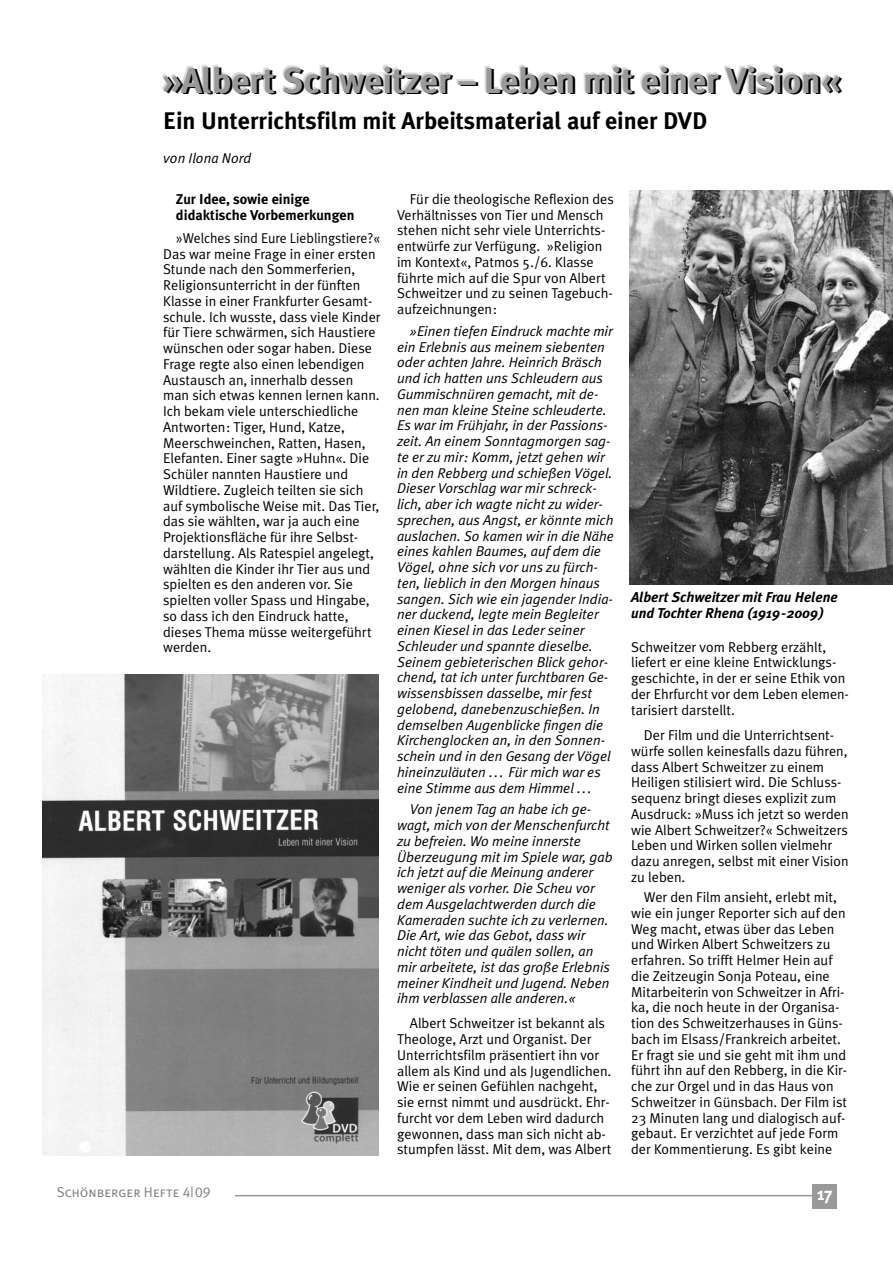
<style>
.page{position:relative;width:893px;height:1263px;background:#fff}
.page>*{position:absolute;margin:0;border:0;box-sizing:border-box;transform-origin:0 0}
.t1{font:700 36px "Meta Plus";letter-spacing:-.005em;color:#000}
.t2{font:700 24px "Meta Plus";color:#000}
.t3{font:700 18px "Meta Plus";color:#fff}
.t4{font:14.25px/15.8px "Meta Plus Normal";color:#000}
.t5{font:italic 14.25px/15.8px "Meta Plus Normal";color:#000}
.t6{font:14.25px/15.8px "Meta Plus Normal";color:#000;scale:.96 1}
.t7{font:italic 700 14.25px/15.8px "Meta Plus";color:#000}
.t8{font:700 14.25px/15.8px "Meta Plus";color:#000}
.t9{font:14.25px "Meta Plus Normal Caps";color:#808080}
</style>
<div class="page">
<div style="left:812px;top:1184px;width:25px;height:25px;background:#999"></div>
<hr style="left:218px;top:1195px;width:597px;height:1px;background:#999">
<div style="left:55px;top:1184px;width:180px;height:28px;background:#fff"></div>
<img style="left:43px;top:675px;width:335px;height:480px">
<img style="left:629px;top:191px;width:263px;height:394px">
<h1 class="t1" style="left:164px;top:67px;width:679px">»Albert Schweitzer – Leben mit einer Vision«</h1>
<h2 class="t2" style="left:163px;top:111px;width:545px">Ein Unterrichtsfilm mit Arbeitsmaterial auf einer DVD</h2>
<p class="t5" style="left:163px;top:150px;width:90px">von Ilona Nord</p>
<p class="t8" style="left:176px;top:192px;width:180px">Zur Idee, sowie einige didaktische Vorbemerkungen</p>
<p class="t6" style="left:163px;top:231px;width:228px;text-indent:13px">»Welches sind Eure Lieblingstiere?« Das war meine Frage in einer ersten Stunde nach den Sommerferien, Religionsunterricht in der fünften Klasse in einer Frankfurter Gesamt&shy;schule. Ich wusste, dass viele Kinder für Tiere schwärmen, sich Haustiere wünschen oder sogar haben. Diese Frage regte also einen lebendigen Austausch an, innerhalb dessen man sich etwas kennen lernen kann.<br>Ich bekam viele unterschiedliche Antworten: Tiger, Hund, Katze, Meerschweinchen, Ratten, Hasen, Elefanten. Einer sagte »Huhn«. Die Schüler nannten Haustiere und Wildtiere. Zugleich teilten sie sich auf symbolische Weise mit. Das Tier, das sie wählten, war ja auch eine Projektionsfläche für ihre Selbst&shy;darstellung. Als Ratespiel angelegt, wählten die Kinder ihr Tier aus und spielten es den anderen vor. Sie spielten voller Spass und Hingabe, so dass ich den Eindruck hatte, dieses Thema müsse weitergeführt werden.</p>
<p class="t4" style="left:397px;top:192px;width:218px;text-indent:13px">Für die theologische Reflexion des<br>Verhältnisses von Tier und Mensch stehen nicht sehr viele Unterrichts&shy;entwürfe zur Verfügung. »Religion im Kontext«, Patmos 5./6. Klasse führte mich auf die Spur von Albert<br>Schweitzer und zu seinen Tagebuch&shy;aufzeichnungen:</p>
<p class="t5" style="left:397px;top:324px;width:218px;text-indent:13px">»Einen tiefen Eindruck machte mir ein Erlebnis aus meinem siebenten oder achten Jahre. Heinrich Bräsch und ich hatten uns Schleudern aus Gummischnüren gemacht, mit de&shy;nen man kleine Steine schleuderte.<br>Es war im Frühjahr, in der Passions&shy;zeit. An einem Sonntagmorgen sag&shy;te er zu mir: Komm, jetzt gehen wir in den Rebberg und schießen Vögel.<br>Dieser Vorschlag war mir schreck&shy;lich, aber ich wagte nicht zu wider&shy;sprechen, aus Angst, er könnte mich auslachen. So kamen wir in die Nähe eines kahlen Baumes, auf dem die Vögel, ohne sich vor uns zu fürch&shy;ten, lieblich in den Morgen hinaus sangen. Sich wie ein jagender India&shy;ner duckend, legte mein Begleiter einen Kiesel in das Leder seiner Schleuder und spannte dieselbe.<br>Seinem gebieterischen Blick gehor&shy;chend, tat ich unter furchtbaren Ge&shy;wissensbissen dasselbe, mir fest gelobend, danebenzuschießen. In demselben Augenblicke fingen die Kirchenglocken an, in den Sonnen&shy;schein und in den Gesang der Vögel hineinzuläuten ... Für mich war es eine Stimme aus dem Himmel ...</p>
<p class="t5" style="left:397px;top:802px;width:217px;text-indent:13px">Von jenem Tag an habe ich ge&shy;wagt, mich von der Menschenfurcht zu befreien. Wo meine innerste<br>Überzeugung mit im Spiele war, gab ich jetzt auf die Meinung anderer weniger als vorher. Die Scheu vor dem Ausgelachtwerden durch die<br>Kameraden suchte ich zu verlernen.<br>Die Art, wie das Gebot, dass wir nicht töten und quälen sollen, an mir arbeitete, ist das große Erlebnis meiner Kindheit und Jugend. Neben ihm verblassen alle anderen.«</p>
<p class="t4" style="left:397px;top:1017px;width:216px;text-indent:13px">Albert Schweitzer ist bekannt als Theologe, Arzt und Organist. Der Unterrichtsfilm präsentiert ihn vor allem als Kind und als Jugendlichen.<br>Wie er seinen Gefühlen nachgeht, sie ernst nimmt und ausdrückt. Ehr&shy;furcht vor dem Leben wird dadurch gewonnen, dass man sich nicht ab&shy;stumpfen lässt. Mit dem, was Albert</p>
<p class="t7" style="left:631px;top:591px;width:208px">Albert Schweitzer mit Frau Helene und Tochter Rhena (1919-2009)</p>
<p class="t4" style="left:631px;top:640px;width:219px">Schweitzer vom Rebberg erzählt, liefert er eine kleine Entwicklungs&shy;geschichte, in der er seine Ethik von der Ehrfurcht vor dem Leben elemen&shy;tarisiert darstellt.</p>
<p class="t4" style="left:631px;top:728px;width:219px;text-indent:13px">Der Film und die Unterrichtsent&shy;würfe sollen keinesfalls dazu führen, dass Albert Schweitzer zu einem Heiligen stilisiert wird. Die Schluss&shy;sequenz bringt dieses explizit zum Ausdruck: »Muss ich jetzt so werden wie Albert Schweitzer?« Schweitzers Leben und Wirken sollen vielmehr dazu anregen, selbst mit einer Vision zu leben.</p>
<p class="t4" style="left:631px;top:890px;width:218px;text-indent:13px">Wer den Film ansieht, erlebt mit, wie ein junger Reporter sich auf den Weg macht, etwas über das Leben und Wirken Albert Schweitzers zu erfahren. So trifft Helmer Hein auf die Zeitzeugin Sonja Poteau, eine Mitarbeiterin von Schweitzer in Afri&shy;ka, die noch heute in der Organisa&shy;tion des Schweitzerhauses in Güns&shy;bach im Elsass/Frankreich arbeitet.<br>Er fragt sie und sie geht mit ihm und führt ihn auf den Rebberg, in die Kir&shy;che zur Orgel und in das Haus von Schweitzer in Günsbach. Der Film ist 23 Minuten lang und dialogisch auf&shy;gebaut. Er verzichtet auf jede Form der Kommentierung. Es gibt keine</p>
<p class="t9" style="left:57px;top:1183px;width:155px">Schönberger Hefte 4|09</p>
<p class="t3" style="left:817px;top:1186px;width:17px">17</p>
</div>
